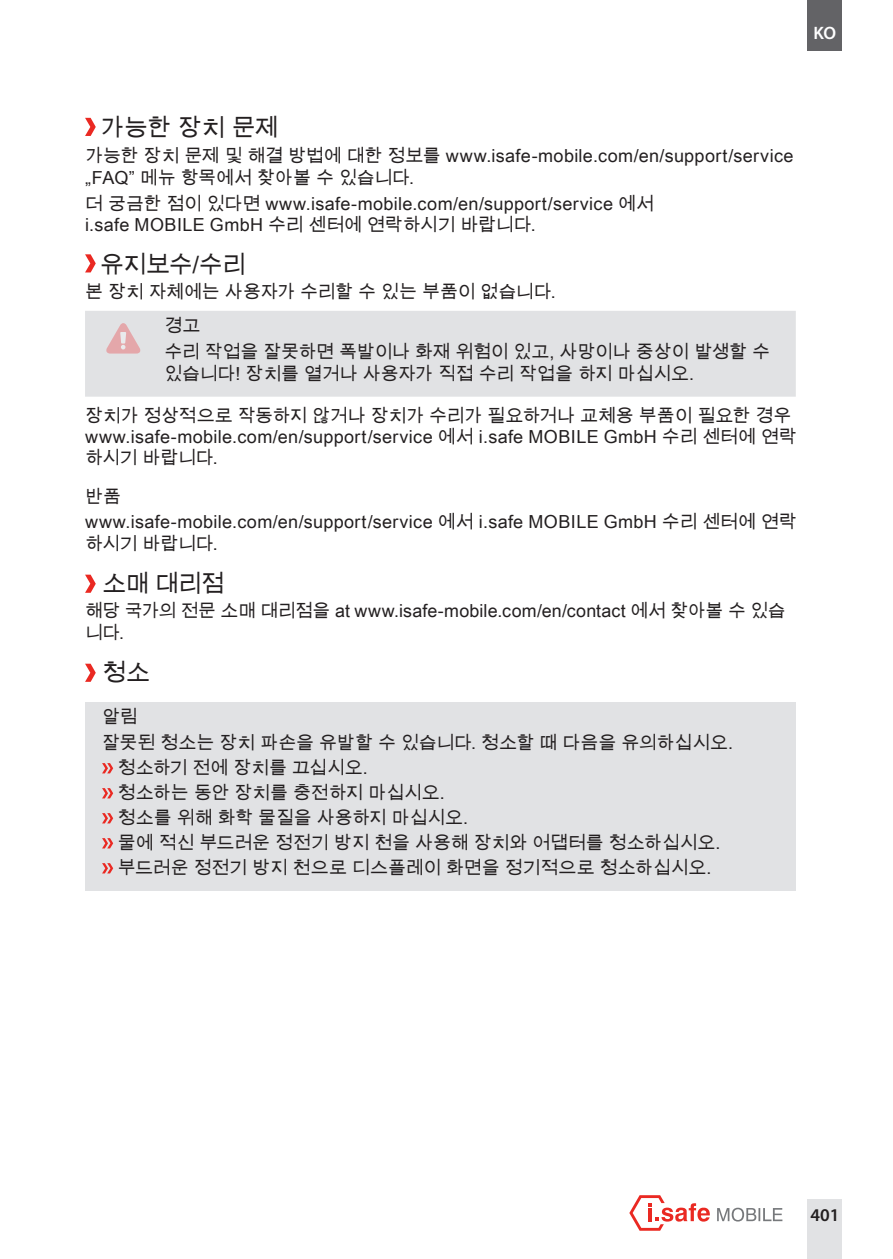
<style>
.page{position:relative;width:893px;height:1259px;background:#fff}
.page>*{position:absolute;margin:0;border:0;box-sizing:border-box;transform-origin:0 0}
.t1{font:24px "Arial Unicode MS";letter-spacing:-.04em;color:#231f20}
.t2{font:18px/21.6px "Arial Unicode MS";color:#231f20}
.t3{font:18px/21.6px "Arial Unicode MS";letter-spacing:.02em;color:#231f20}
.t4{font:600 18px "Myriad Pro";color:#231f20}
.t5{font:600 18px "Myriad Pro";color:#fff}
</style>
<div class="page">
<div style="left:808px;top:0;width:34px;height:51px;background:#636366"></div>
<div style="left:808px;top:1199px;width:34px;height:60px;background:#e1e2e4"></div>
<svg style="left:717px;top:1207px;width:65px;height:14px"></svg>
<svg style="left:629px;top:1195px;width:81px;height:35px"></svg>
<svg style="left:85px;top:118px;width:11px;height:18px"></svg>
<svg style="left:85px;top:254px;width:11px;height:18px"></svg>
<div style="left:85px;top:311px;width:711px;height:86px;background:#e1e2e4"></div>
<svg style="left:106px;top:323px;width:34px;height:30px"></svg>
<div style="left:120px;top:332px;width:6px;height:11px;background:#e9eaec"></div>
<svg style="left:85px;top:574px;width:11px;height:19px"></svg>
<svg style="left:85px;top:663px;width:11px;height:19px"></svg>
<div style="left:85px;top:702px;width:711px;height:188px;background:#e1e2e4"></div>
<svg style="left:102px;top:763px;width:11px;height:10px"></svg>
<svg style="left:102px;top:788px;width:11px;height:10px"></svg>
<svg style="left:102px;top:813px;width:11px;height:10px"></svg>
<svg style="left:102px;top:838px;width:11px;height:10px"></svg>
<svg style="left:102px;top:863px;width:11px;height:10px"></svg>
<p class="t5" style="left:814px;top:22px;width:24px">KO</p>
<h1 class="t1" style="left:100px;top:110px;width:180px">가능한 장치 문제</h1>
<p class="t2" style="left:85px;top:145px;width:710px">가능한 장치 문제 및 해결 방법에 대한 정보를 www.isafe-mobile.com/en/support/service „FAQ” 메뉴 항목에서 찾아볼 수 있습니다.</p>
<p class="t3" style="left:85px;top:192px;width:571px">더 궁금한 점이 있다면 www.isafe-mobile.com/en/support/service 에서 i.safe MOBILE GmbH 수리 센터에 연락하시기 바랍니다.</p>
<h1 class="t1" style="left:100px;top:247px;width:147px">유지보수/수리</h1>
<p class="t2" style="left:164px;top:274px;width:393px;line-height:34.2px;text-indent:-79px">본 장치 자체에는 사용자가 수리할 수 있는 부품이 없습니다. 경고</p>
<p class="t2" style="left:164px;top:340px;width:607px">수리 작업을 잘못하면 폭발이나 화재 위험이 있고, 사망이나 중상이 발생할 수 있습니다! 장치를 열거나 사용자가 직접 수리 작업을 하지 마십시오.</p>
<p class="t2" style="left:85px;top:405px;width:713px">장치가 정상적으로 작동하지 않거나 장치가 수리가 필요하거나 교체용 부품이 필요한 경우 www.isafe-mobile.com/en/support/service 에서 i.safe MOBILE GmbH 수리 센터에 연락 하시기 바랍니다.</p>
<p class="t3" style="left:85px;top:483px;width:713px;line-height:25.8px">반품<br>www.isafe-mobile.com/en/support/service 에서 i.safe MOBILE GmbH 수리 센터에 연락</p>
<p class="t2" style="left:85px;top:532px;width:134px">하시기 바랍니다.</p>
<h1 class="t1" style="left:102px;top:566px;width:124px">소매 대리점</h1>
<p class="t2" style="left:85px;top:600px;width:702px">해당 국가의 전문 소매 대리점을 at www.isafe-mobile.com/en/contact 에서 찾아볼 수 있습 니다.</p>
<h1 class="t1" style="left:102px;top:655px;width:49px">청소</h1>
<p class="t2" style="left:102px;top:706px;width:37px">알림</p>
<p class="t2" style="left:102px;top:731px;width:632px">잘못된 청소는 장치 파손을 유발할 수 있습니다. 청소할 때 다음을 유의하십시오.</p>
<p class="t2" style="left:118px;top:756px;width:251px">청소하기 전에 장치를 끄십시오.</p>
<p class="t2" style="left:118px;top:781px;width:329px">청소하는 동안 장치를 충전하지 마십시오.</p>
<p class="t2" style="left:118px;top:806px;width:352px">청소를 위해 화학 물질을 사용하지 마십시오.</p>
<p class="t2" style="left:118px;top:831px;width:604px">물에 적신 부드러운 정전기 방지 천을 사용해 장치와 어댑터를 청소하십시오.</p>
<p class="t2" style="left:118px;top:856px;width:595px">부드러운 정전기 방지 천으로 디스플레이 화면을 정기적으로 청소하십시오.</p>
<p class="t4" style="left:810px;top:1204px;width:30px">401</p>
</div>
